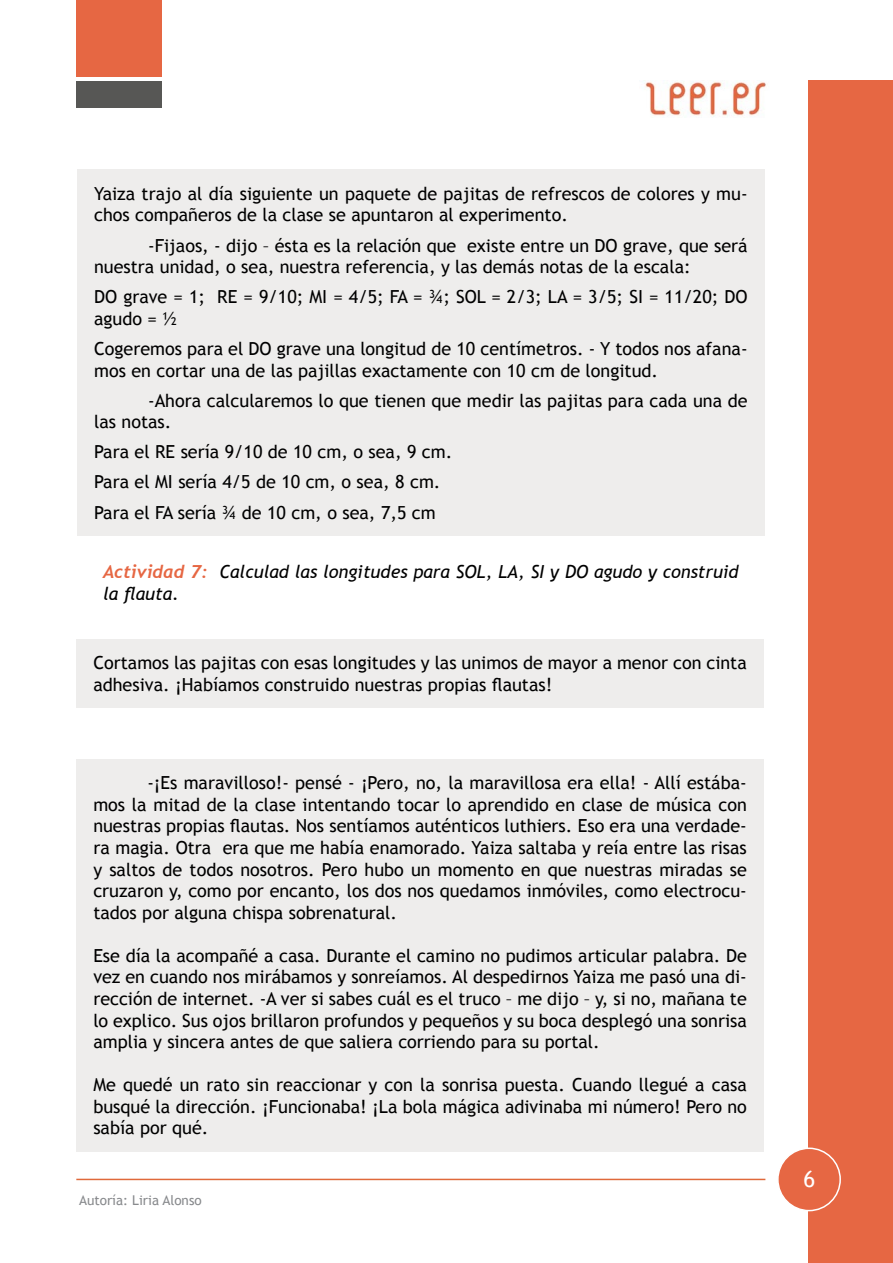
<style>
.page{position:relative;width:893px;height:1263px;background:#fff}
.page>*{position:absolute;margin:0;border:0;box-sizing:border-box;transform-origin:0 0}
.t1{font:22.5px "Trebuchet MS";color:#fff}
.t2{font:18px/21.6px "Trebuchet MS";color:#000}
.t3{font:italic 18px/21.6px "Trebuchet MS";color:#000}
.t4{font:13.5px "Trebuchet MS";color:#888a8d}
.s1{font-family:"Trebuchet";font-weight:700;color:#e66743}
</style>
<div class="page">
<div style="left:808px;top:81px;width:85px;height:1182px;background:#e66743"></div>
<div style="left:76px;top:0;width:85px;height:77px;background:#e66743"></div>
<div style="left:76px;top:81px;width:85px;height:27px;background:#575755"></div>
<hr style="left:76px;top:1179px;width:689px;height:1px;background:#e0693b">
<div style="left:778px;top:1148px;width:62px;height:62px;background:#e66743;border-radius:50%"></div>
<div style="left:777px;top:1147px;width:64px;height:64px;border:2px solid #fff;border-radius:50%"></div>
<img style="left:645px;top:81px;width:121px;height:36px">
<div style="left:77px;top:170px;width:688px;height:366px;background:#eeedec"></div>
<div style="left:76px;top:639px;width:688px;height:69px;background:#eeedec"></div>
<div style="left:76px;top:759px;width:688px;height:392px;background:#eeedec"></div>
<p class="t2" style="left:94px;top:183px;width:655px">Yaiza trajo al día siguiente un paquete de pajitas de refrescos de colores y mu&shy;chos compañeros de la clase se apuntaron al experimento.</p>
<p class="t2" style="left:94px;top:235px;width:655px;text-indent:54px">-Fijaos, - dijo – ésta es la relación que existe entre un DO grave, que será nuestra unidad, o sea, nuestra referencia, y las demás notas de la escala:</p>
<p class="t2" style="left:94px;top:286px;width:655px">DO grave = 1; RE = 9/10; MI = 4/5; FA = ¾; SOL = 2/3; LA = 3/5; SI = 11/20; DO agudo = ½</p>
<p class="t2" style="left:94px;top:338px;width:655px">Cogeremos para el DO grave una longitud de 10 centímetros. - Y todos nos afana&shy;mos en cortar una de las pajillas exactamente con 10 cm de longitud.</p>
<p class="t2" style="left:94px;top:390px;width:655px;text-indent:54px">-Ahora calcularemos lo que tienen que medir las pajitas para cada una de las notas.</p>
<p class="t2" style="left:94px;top:437px;width:360px;line-height:30.2px">Para el RE sería 9/10 de 10 cm, o sea, 9 cm.<br>Para el MI sería 4/5 de 10 cm, o sea, 8 cm.<br>Para el FA sería ¾ de 10 cm, o sea, 7,5 cm</p>
<p class="t3" style="left:103px;top:561px;width:637px"><span class="s1">Actividad 7:</span> Calculad las longitudes para SOL, LA, SI y DO agudo y construid la flauta.</p>
<p class="t2" style="left:93px;top:652px;width:655px">Cortamos las pajitas con esas longitudes y las unimos de mayor a menor con cinta adhesiva. ¡Habíamos construido nuestras propias flautas!</p>
<p class="t2" style="left:93px;top:772px;width:655px;text-align:justify;text-indent:54px">-¡Es maravilloso!- pensé - ¡Pero, no, la maravillosa era ella! - Allí estába&shy;mos la mitad de la clase intentando tocar lo aprendido en clase de música con nuestras propias flautas. Nos sentíamos auténticos luthiers. Eso era una verdade&shy;ra magia. Otra era que me había enamorado. Yaiza saltaba y reía entre las risas y saltos de todos nosotros. Pero hubo un momento en que nuestras miradas se cruzaron y, como por encanto, los dos nos quedamos inmóviles, como electrocu&shy;tados por alguna chispa sobrenatural.</p>
<p class="t2" style="left:93px;top:945px;width:655px;text-align:justify">Ese día la acompañé a casa. Durante el camino no pudimos articular palabra. De vez en cuando nos mirábamos y sonreíamos. Al despedirnos Yaiza me pasó una di&shy;rección de internet. -A ver si sabes cuál es el truco – me dijo – y, si no, mañana te lo explico. Sus ojos brillaron profundos y pequeños y su boca desplegó una sonrisa amplia y sincera antes de que saliera corriendo para su portal.</p>
<p class="t2" style="left:93px;top:1074px;width:655px;text-align:justify">Me quedé un rato sin reaccionar y con la sonrisa puesta. Cuando llegué a casa busqué la dirección. ¡Funcionaba! ¡La bola mágica adivinaba mi número! Pero no sabía por qué.</p>
<p class="t4" style="left:79px;top:1192px;width:124px">Autoría: Liria Alonso</p>
<p class="t1" style="left:804px;top:1165px;width:13px">6</p>
</div>
